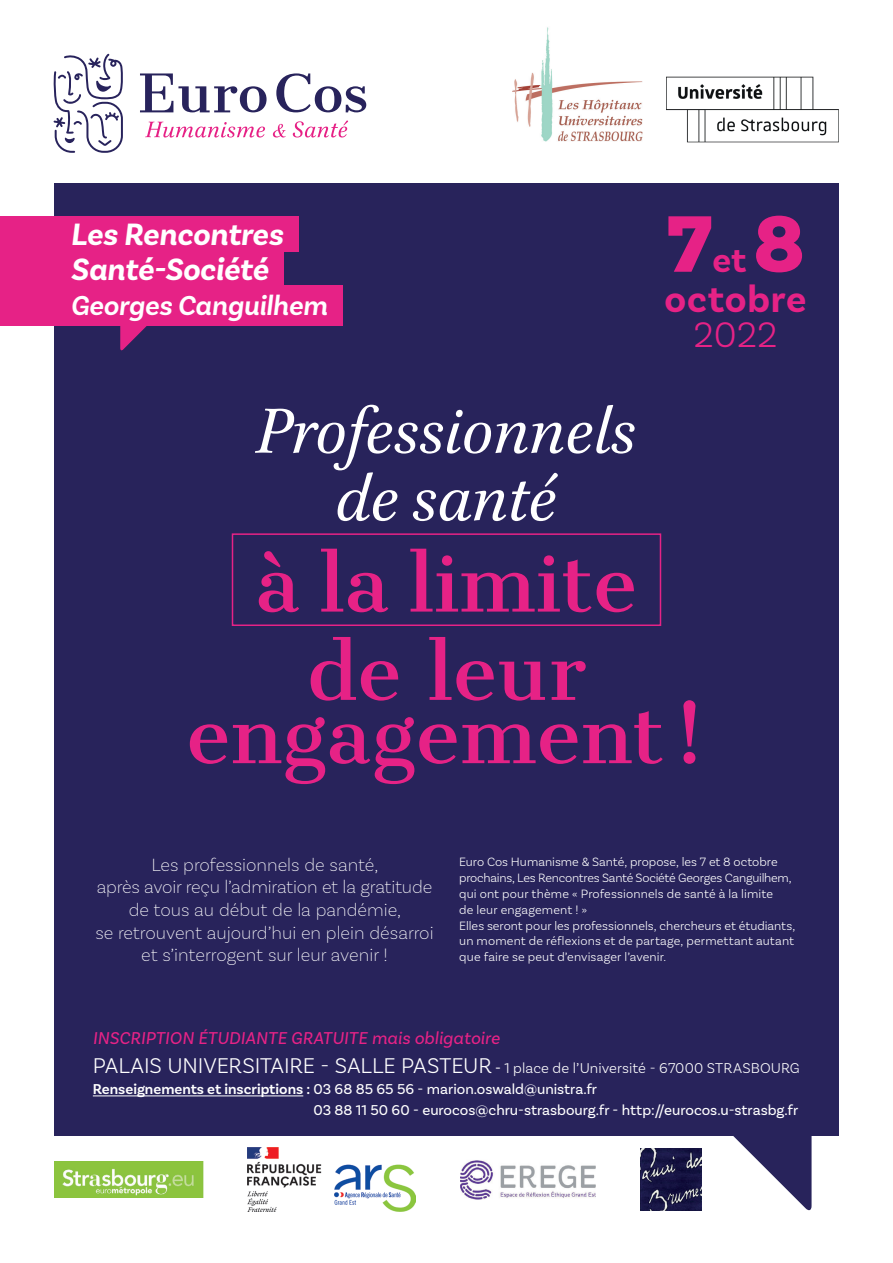
<style>
.page{position:relative;width:893px;height:1263px;background:#fff}
.page>*{position:absolute;margin:0;border:0;box-sizing:border-box;transform-origin:0 0}
.t1{font:900 84px "Basic Sans";color:#e62286}
.t2{font:76.5px/88.3px "Cantata One";color:#e62286;text-align:center}
.t3{font:italic 72px/67.5px "Brill";color:#fff;text-align:center}
.t4{font:700 39px "Basic Sans";letter-spacing:.02em;color:#e62286}
.t5{font:300 37.5px "Basic Sans";color:#e62286}
.t6{font:700 36px "Basic Sans";color:#e62286}
.t7{font:italic 700 32.4px "Basic Sans";letter-spacing:-.005em;color:#fff}
.t8{font:italic 600 28.8px "Basic Sans";letter-spacing:-.005em;color:#fff}
.t9{font:200 18.75px/22.6px "Basic Sans";color:#fff;text-align:center}
.t10{font:italic 18px "Basic Sans";letter-spacing:.01em;color:#e62286}
.t11{font:15px "Basic Sans";color:#fff}
.t12{font:300 15px "Basic Sans";letter-spacing:.005em;color:#fff}
.t13{font:300 12.75px/15.9px "Basic Sans";letter-spacing:.005em;color:#fff}
.s1{font-size:22.5px}
.s2{font-weight:400}
.s3{font-weight:600}
</style>
<div class="page">
<div style="left:54px;top:183px;width:785px;height:952px;background:#28235b"></div>
<img style="left:512px;top:27px;width:131px;height:115px">
<img style="left:666px;top:76px;width:173px;height:66px">
<hr style="left:93px;top:1095px;width:210px;height:1px;background:#fff">
<svg style="left:53px;top:54px;width:70px;height:99px"></svg>
<svg style="left:140px;top:73px;width:127px;height:39px"></svg>
<svg style="left:276px;top:73px;width:90px;height:39px"></svg>
<svg style="left:145px;top:122px;width:120px;height:15px"></svg>
<svg style="left:273px;top:124px;width:13px;height:13px"></svg>
<svg style="left:293px;top:120px;width:55px;height:17px"></svg>
<img style="left:54px;top:1161px;width:149px;height:37px">
<img style="left:460px;top:1160px;width:136px;height:40px">
<img style="left:640px;top:1148px;width:62px;height:62px">
<img style="left:247px;top:1147px;width:169px;height:65px">
<div style="left:0;top:216px;width:298px;height:36px;background:#e62286"></div>
<div style="left:0;top:285px;width:343px;height:41px;background:#e62286"></div>
<div style="left:0;top:252px;width:284px;height:35px;background:#e62286"></div>
<svg style="left:120px;top:326px;width:27px;height:25px"></svg>
<svg style="left:725px;top:1135px;width:86px;height:76px"></svg>
<div style="left:232px;top:533px;width:429px;height:93px;border:2px solid #e62286"></div>
<h3 class="t7" style="left:71px;top:214px;width:214px">Les Rencontres</h3>
<h3 class="t7" style="left:71px;top:250px;width:199px">Santé-Société</h3>
<h3 class="t8" style="left:71px;top:288px;width:259px">Georges Canguilhem</h3>
<h3 class="t3" style="left:256px;top:400px;width:381px">Professionnels de santé</h3>
<h1 class="t1" style="left:754px;top:193px;width:52px">8</h1>
<h3 class="t4" style="left:665px;top:275px;width:143px">octobre</h3>
<h3 class="t5" style="left:694px;top:312px;width:85px">2022</h3>
<h1 class="t1" style="left:667px;top:193px;width:47px">7</h1>
<h3 class="t6" style="left:712px;top:238px;width:35px">et</h3>
<h2 class="t2" style="left:255px;top:540px;width:384px">à la limite de leur</h2>
<h2 class="t2" style="left:186px;top:691px;width:521px">engagement !</h2>
<h3 class="t9" style="left:95px;top:853px;width:340px">Les professionnels de santé,<br>après avoir reçu l’admiration et la gratitude de tous au début de la pandémie,<br>se retrouvent aujourd’hui en plein désarroi et s’interrogent sur leur avenir !</h3>
<p class="t13" style="left:459px;top:854px;width:338px">Euro Cos Humanisme &amp; Santé, propose, les 7 et 8 octobre prochains, Les Rencontres Santé Société Georges Canguilhem, qui ont pour thème « Professionnels de santé à la limite<br>de leur engagement ! »<br>Elles seront pour les professionnels, chercheurs et étudiants, un moment de réflexions et de partage, permettant autant que faire se peut d’envisager l’avenir.</p>
<h3 class="t10" style="left:93px;top:1027px;width:408px">INSCRIPTION ÉTUDIANTE GRATUITE mais obligatoire</h3>
<p class="t12" style="left:93px;top:1059px;width:708px"><span class="s1">PALAIS UNIVERSITAIRE - SALLE PASTEUR</span> <span class="s2">-</span> 1 place de l’Université - 67000 STRASBOURG</p>
<p class="t11" style="left:93px;top:1080px;width:506px"><span class="s3">Renseignements et inscriptions :</span> 03 68 85 65 56 - marion.oswald@unistra.fr</p>
<p class="t11" style="left:313px;top:1101px;width:486px">03 88 11 50 60 - eurocos@chru-strasbourg.fr - http://eurocos.u-strasbg.fr</p>
</div>
